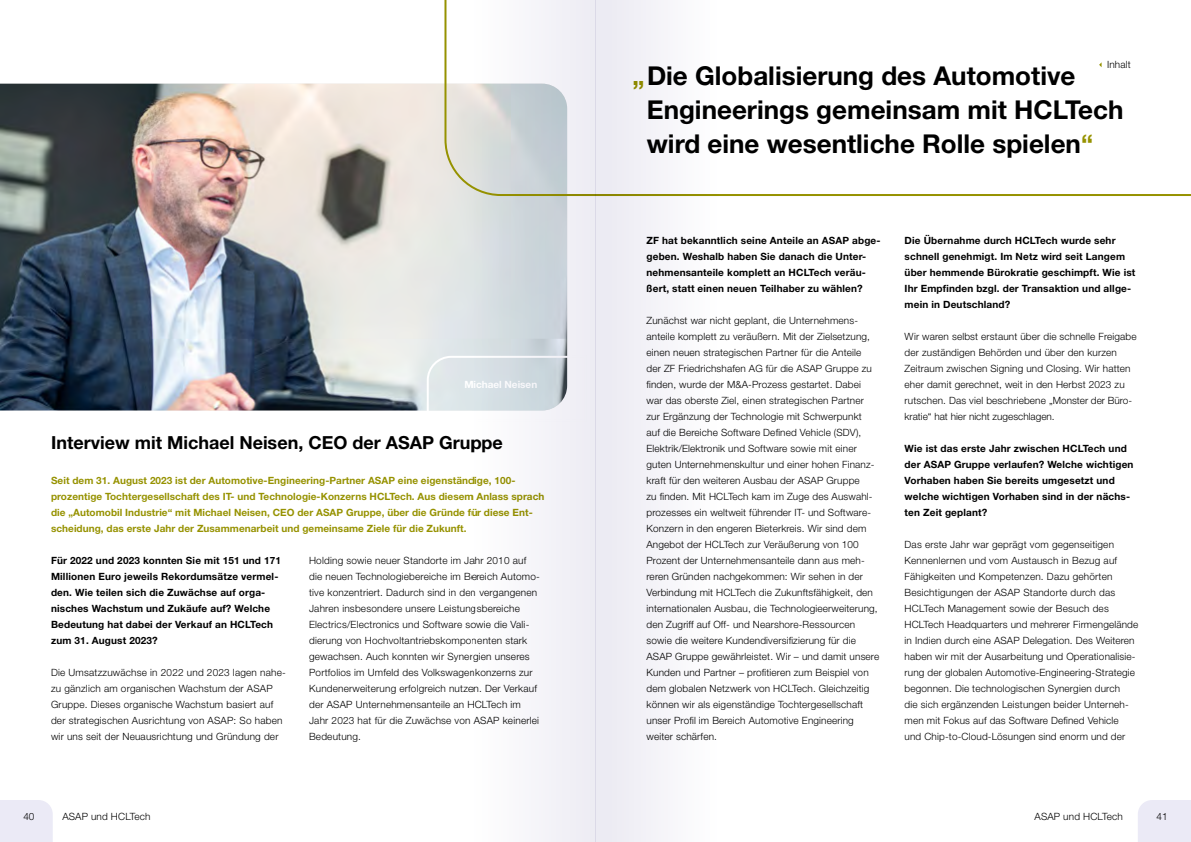
<style>
.page{position:relative;width:1191px;height:842px;background:#fff}
.page>*{position:absolute;margin:0;border:0;box-sizing:border-box;transform-origin:0 0}
.t1{font:700 26px/34px "Helvetica Neue LT Std";color:#000}
.t2{font:700 18px "Helvetica Neue LT Std";color:#000}
.t3{font:300 10px/16px "Helvetica Neue LT Std";letter-spacing:.015em;color:#000}
.t4{font:700 10px/16px "Helvetica Neue LT Std";letter-spacing:.015em;color:#000}
.t5{font:700 10px/16px "Helvetica Neue LT Std";letter-spacing:.005em;color:#969200}
.t6{font:700 10px "Helvetica Neue LT Std";color:#fff}
.s1{color:#969200}
</style>
<div class="page">
<img style="left:0;top:84px;width:472px;height:326px">
<div style="left:0;top:800px;width:53px;height:42px;background:#ebeaf6"></div>
<div style="left:1138px;top:800px;width:53px;height:42px;background:#ebeaf6"></div>
<svg style="left:443px;top:0;width:748px;height:197px"></svg>
<svg style="left:426px;top:355px;width:46px;height:56px;background:#e1e8ea"></svg>
<svg style="left:472px;top:0;width:123px;height:842px"></svg>
<svg style="left:595px;top:0;width:124px;height:842px"></svg>
<p class="t6" style="left:464px;top:378px;width:74px">Michael Neisen</p>
<h2 class="t2" style="left:51px;top:432px;width:453px">Interview mit Michael Neisen, CEO der ASAP Gruppe</h2>
<p class="t5" style="left:51px;top:472px;width:495px">Seit dem 31. August 2023 ist der Automotive-Engineering-Partner ASAP eine eigenständige, 100- prozentige Tochtergesellschaft des IT- und Technologie-Konzerns HCLTech. Aus diesem Anlass sprach die „Automobil Industrie“ mit Michael Neisen, CEO der ASAP Gruppe, über die Gründe für diese Ent&shy;scheidung, das erste Jahr der Zusammenarbeit und gemeinsame Ziele für die Zukunft.</p>
<p class="t4" style="left:51px;top:552px;width:232px">Für 2022 und 2023 konnten Sie mit 151 und 171<br>Millionen Euro jeweils Rekordumsätze vermel&shy;den. Wie teilen sich die Zuwächse auf orga&shy;nisches Wachstum und Zukäufe auf? Welche Bedeutung hat dabei der Verkauf an HCLTech zum 31. August 2023?</p>
<p class="t3" style="left:51px;top:664px;width:236px">Die Umsatzzuwächse in 2022 und 2023 lagen nahe&shy;zu gänzlich am organischen Wachstum der ASAP Gruppe. Dieses organische Wachstum basiert auf der strategischen Ausrichtung von ASAP: So haben wir uns seit der Neuausrichtung und Gründung der</p>
<p class="t3" style="left:309px;top:552px;width:232px">Holding sowie neuer Standorte im Jahr 2010 auf die neuen Technologiebereiche im Bereich Automo&shy;tive konzentriert. Dadurch sind in den vergangenen Jahren insbesondere unsere Leistungsbereiche Electrics/Electronics und Software sowie die Vali&shy;dierung von Hochvoltantriebskomponenten stark gewachsen. Auch konnten wir Synergien unseres Portfolios im Umfeld des Volkswagenkonzerns zur Kundenerweiterung erfolgreich nutzen. Der Verkauf der ASAP Unternehmensanteile an HCLTech im Jahr 2023 hat für die Zuwächse von ASAP keinerlei Bedeutung.</p>
<p class="t3" style="left:1107px;top:56px;width:25px">Inhalt</p>
<h1 class="t1" style="left:647px;top:58px;width:478px;text-indent:-14px"><span class="s1">„</span>Die Globalisierung des Automotive<br>Engineerings gemeinsam mit HCLTech wird eine wesentliche Rolle spielen<span class="s1">“</span></h1>
<p class="t4" style="left:646px;top:232px;width:235px">ZF hat bekanntlich seine Anteile an ASAP abge&shy;geben. Weshalb haben Sie danach die Unter&shy;nehmensanteile komplett an HCLTech veräu&shy;ßert, statt einen neuen Teilhaber zu wählen?</p>
<p class="t3" style="left:646px;top:312px;width:234px">Zunächst war nicht geplant, die Unternehmens&shy;anteile komplett zu veräußern. Mit der Zielsetzung, einen neuen strategischen Partner für die Anteile<br>der ZF Friedrichshafen AG für die ASAP Gruppe zu finden, wurde der M&amp;A-Prozess gestartet. Dabei war das oberste Ziel, einen strategischen Partner zur Ergänzung der Technologie mit Schwerpunkt<br>auf die Bereiche Software Defined Vehicle (SDV), Elektrik/Elektronik und Software sowie mit einer guten Unternehmenskultur und einer hohen Finanz&shy;kraft für den weiteren Ausbau der ASAP Gruppe<br>zu finden. Mit HCLTech kam im Zuge des Auswahl&shy;prozesses ein weltweit führender IT- und Software-Konzern in den engeren Bieterkreis. Wir sind dem Angebot der HCLTech zur Veräußerung von 100<br>Prozent der Unternehmensanteile dann aus meh&shy;reren Gründen nachgekommen: Wir sehen in der Verbindung mit HCLTech die Zukunftsfähigkeit, den internationalen Ausbau, die Technologieerweiterung, den Zugriff auf Off- und Nearshore-Ressourcen sowie die weitere Kundendiversifizierung für die ASAP Gruppe gewährleistet. Wir – und damit unsere Kunden und Partner – profitieren zum Beispiel von dem globalen Netzwerk von HCLTech. Gleichzeitig können wir als eigenständige Tochtergesellschaft unser Profil im Bereich Automotive Engineering weiter schärfen.</p>
<p class="t4" style="left:904px;top:232px;width:232px">Die Übernahme durch HCLTech wurde sehr schnell genehmigt. Im Netz wird seit Langem über hemmende Bürokratie geschimpft. Wie ist Ihr Empfinden bzgl. der Transaktion und allge&shy;mein in Deutschland?</p>
<p class="t3" style="left:904px;top:328px;width:234px">Wir waren selbst erstaunt über die schnelle Freigabe der zuständigen Behörden und über den kurzen Zeitraum zwischen Signing und Closing. Wir hatten eher damit gerechnet, weit in den Herbst 2023 zu rutschen. Das viel beschriebene „Monster der Büro&shy;kratie“ hat hier nicht zugeschlagen.</p>
<p class="t4" style="left:904px;top:440px;width:230px">Wie ist das erste Jahr zwischen HCLTech und der ASAP Gruppe verlaufen? Welche wichtigen Vorhaben haben Sie bereits umgesetzt und welche wichtigen Vorhaben sind in der nächs&shy;ten Zeit geplant?</p>
<p class="t3" style="left:904px;top:536px;width:235px">Das erste Jahr war geprägt vom gegenseitigen Kennenlernen und vom Austausch in Bezug auf Fähigkeiten und Kompetenzen. Dazu gehörten Besichtigungen der ASAP Standorte durch das HCLTech Management sowie der Besuch des HCLTech Headquarters und mehrerer Firmengelände in Indien durch eine ASAP Delegation. Des Weiteren haben wir mit der Ausarbeitung und Operationalisie&shy;rung der globalen Automotive-Engineering-Strategie begonnen. Die technologischen Synergien durch<br>die sich ergänzenden Leistungen beider Unterneh&shy;men mit Fokus auf das Software Defined Vehicle<br>und Chip-to-Cloud-Lösungen sind enorm und der</p>
<p class="t3" style="left:62px;top:808px;width:90px">ASAP und HCLTech</p>
<p class="t3" style="left:1034px;top:808px;width:90px">ASAP und HCLTech</p>
<p class="t3" style="left:23px;top:808px;width:13px">40</p>
<p class="t3" style="left:1156px;top:808px;width:13px">41</p>
</div>
